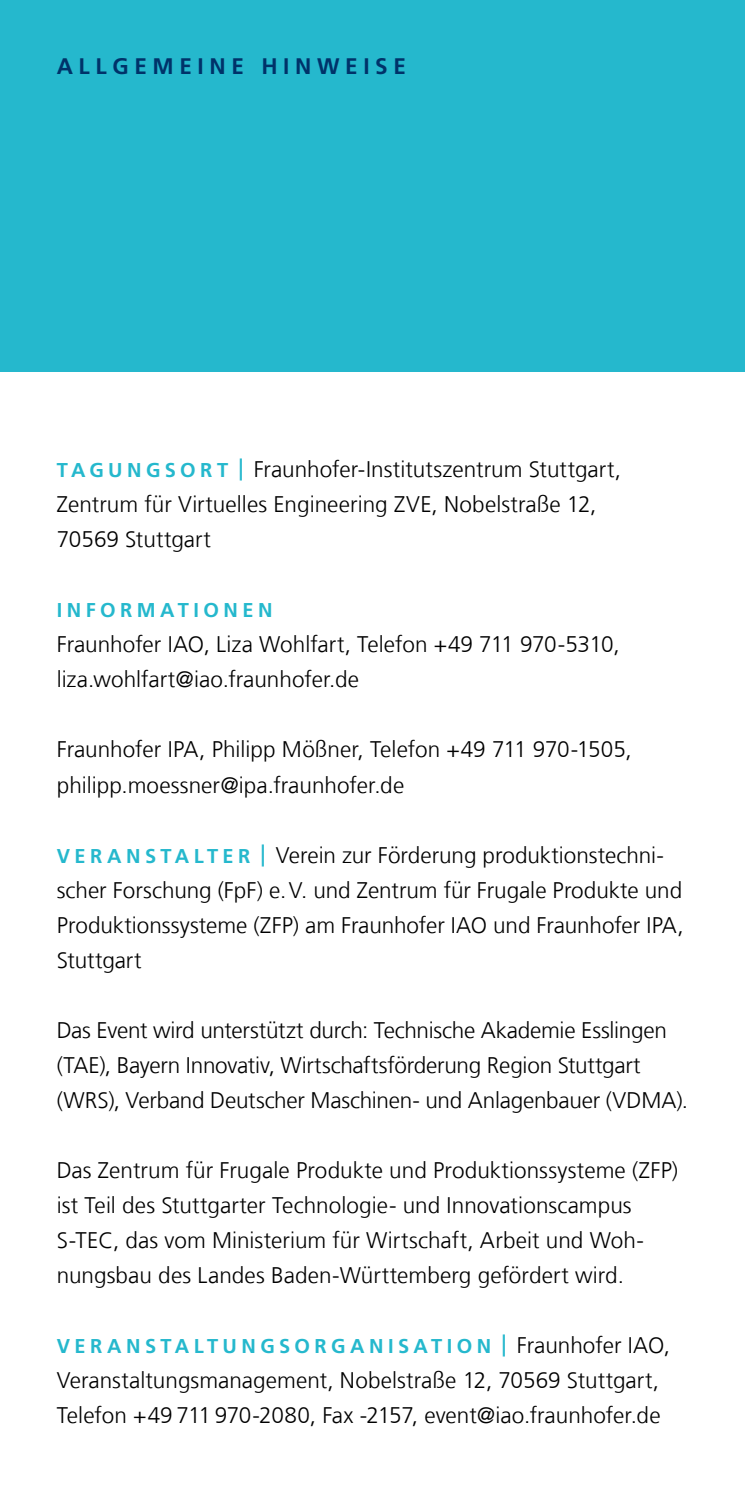
<style>
.page{position:relative;width:745px;height:1489px;background:#fff}
.page>*{position:absolute;margin:0;border:0;box-sizing:border-box;transform-origin:0 0}
.t1{font:300 22.5px/35px "Frutiger LT Com";color:#000}
.t2{font:700 22.5px "Frutiger LT Com";letter-spacing:.25em;color:#003269}
.t3{font:700 20px "Frutiger LT Com";letter-spacing:.22em;color:#25b8cd}
.s1{font-weight:700;font-size:20px;color:#25b8cd}
.s2{font-weight:700;font-size:22px;color:#25b8cd}
.s3{font-size:22px}
.s4{font-weight:300;font-size:22.5px;color:#000}
</style>
<div class="page">
<div style="left:0;top:0;width:744px;height:372px;background:#25b8cd"></div>
<p class="t2" style="left:57px;top:53px;width:350px">ALLGEMEINE HINWEISE</p>
<p class="t1" style="left:57px;top:452px;width:565px"><span class="s1">T A G U N G S O R T</span> <span class="s2">|</span> Fraunhofer-Institutszentrum Stuttgart,<br>Zentrum für Virtuelles Engineering ZVE, Nobelstraße 12,<br>70569 Stuttgart</p>
<p class="t3" style="left:57px;top:598px;width:217px">INFORMATIONEN</p>
<p class="t1" style="left:57px;top:627px;width:564px">Fraunhofer IAO, Liza Wohlfart, Telefon +49 711 970-5310, liza.wohlfart@iao.fraunhofer.de</p>
<p class="t1" style="left:57px;top:732px;width:576px">Fraunhofer IPA, Philipp Mößner, Telefon +49 711 970-1505, philipp.moessner@ipa.fraunhofer.de</p>
<p class="t1" style="left:57px;top:837px;width:628px"><span class="s1">V E R A N S T A L T E R</span> <span class="s2">|</span> Verein zur Förderung produktionstechni&shy;scher Forschung (FpF) e.V. und Zentrum für Frugale Produkte und Produktionssysteme (ZFP) am Fraunhofer IAO und Fraunhofer IPA, Stuttgart</p>
<p class="t1" style="left:57px;top:1012px;width:632px">Das Event wird unterstützt durch: Technische Akademie Esslingen (TAE), Bayern Innovativ, Wirtschaftsförderung Region Stuttgart (WRS), Verband Deutscher Maschinen- und Anlagenbauer (VDMA).</p>
<p class="t1" style="left:57px;top:1152px;width:622px">Das Zentrum für Frugale Produkte und Produktionssysteme (ZFP) ist Teil des Stuttgarter Technologie- und Innovationscampus S-TEC, das vom Ministerium für Wirtschaft, Arbeit und Woh&shy;nungsbau des Landes Baden-Württemberg gefördert wird.</p>
<p class="t3" style="left:57px;top:1333px;width:614px">VERANSTALTUNGSORGANISATION <span class="s3">|</span> <span class="s4">Fraunhofer IAO,</span></p>
<p class="t1" style="left:57px;top:1362px;width:605px">Veranstaltungsmanagement, Nobelstraße 12, 70569 Stuttgart,<br>Telefon +49 711 970-2080, Fax -2157, event@iao.fraunhofer.de</p>
</div>
